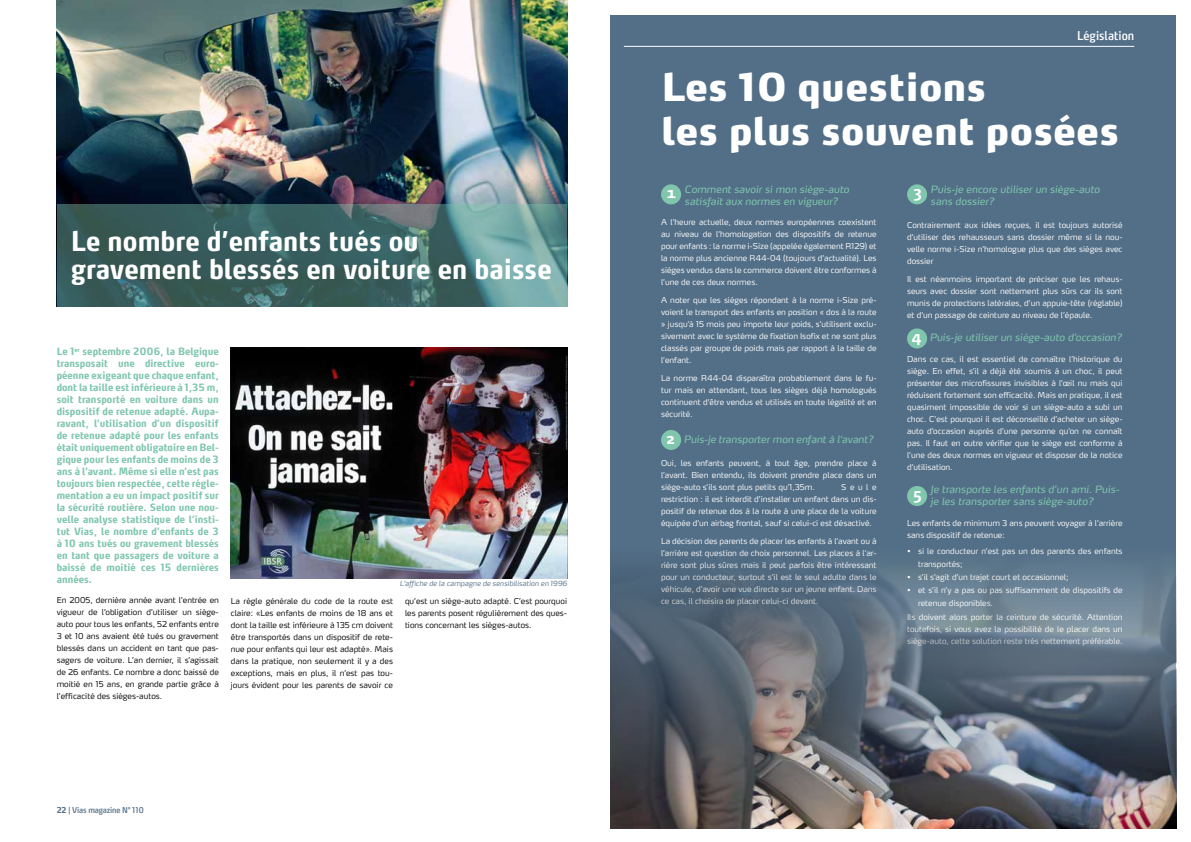
<style>
.page{position:relative;width:1191px;height:842px;background:#fff}
.page>*{position:absolute;margin:0;border:0;box-sizing:border-box;transform-origin:0 0}
.t1{font:900 38px/44px "Max OT";color:#fff}
.t2{font:700 condensed 27px/28px "Max OT";color:#fff}
.t3{font:condensed 12px "Max OT";color:#fff}
.t4{font:700 condensed 10px/12px "Max OT";color:#7fc6ad;text-align:justify}
.t5{font:italic 10px/12px "Max OT";color:#7fc6ad}
.t6{font:300 8px/12px "Max OT";color:#fff;text-align:justify}
.t7{font:300 8px/12px "Max OT";color:#000;text-align:justify}
.t8{font:condensed 8px "Max OT";letter-spacing:-.015em;color:#536f87}
.t9{font:italic 300 7px "Max OT";color:#536f87}
.s1{font-weight:700}
.s2{font-weight:700;font-style:normal;font-size:15px;color:#fff}
</style>
<div class="page">
<div style="left:610px;top:16px;width:566px;height:812px;background:#536f87"></div>
<hr style="left:624px;top:46px;width:510px;height:1px;background:#fff">
<img style="left:57px;top:0;width:510px;height:306px">
<svg style="left:57px;top:204px;width:509px;height:102px;background:#466d6c"></svg>
<div style="left:661px;top:184px;width:20px;height:20px;background:#7fc6ad;border-radius:50%"></div>
<div style="left:661px;top:430px;width:20px;height:20px;background:#7fc6ad;border-radius:50%"></div>
<div style="left:907px;top:184px;width:20px;height:20px;background:#7fc6ad;border-radius:50%"></div>
<div style="left:907px;top:328px;width:20px;height:20px;background:#7fc6ad;border-radius:50%"></div>
<div style="left:907px;top:486px;width:20px;height:20px;background:#7fc6ad;border-radius:50%"></div>
<img style="left:231px;top:348px;width:336px;height:231px">
<img style="left:610px;top:565px;width:566px;height:263px">
<h2 class="t2" style="left:71px;top:227px;width:482px">Le nombre d’enfants tués ou gravement blessés en voiture en baisse</h2>
<p class="t4" style="left:57px;top:345px;width:164px">Le 1<sup>er</sup> septembre 2006, la Belgique transposait une directive euro&shy;péenne exigeant que chaque enfant, dont la taille est inférieure à 1,35 m, soit transporté en voiture dans un dispositif de retenue adapté. Aupa&shy;ravant, l’utilisation d’un dispositif de retenue adapté pour les enfants était uniquement obligatoire en Bel&shy;gique pour les enfants de moins de 3 ans à l’avant. Même si elle n’est pas toujours bien respectée, cette régle&shy;mentation a eu un impact positif sur la sécurité routière. Selon une nou&shy;velle analyse statistique de l’insti&shy;tut Vias, le nombre d’enfants de 3 à 10 ans tués ou gravement blessés en tant que passagers de voiture a baissé de moitié ces 15 dernières années.</p>
<p class="t7" style="left:57px;top:594px;width:164px">En 2005, dernière année avant l’entrée en vigueur de l’obligation d’utiliser un siège&shy;auto pour tous les enfants, 52 enfants entre 3 et 10 ans avaient été tués ou gravement blessés dans un accident en tant que pas&shy;sagers de voiture. L’an dernier, il s’agissait de 26 enfants. Ce nombre a donc baissé de moitié en 15 ans, en grande partie grâce à l’efficacité des sièges-autos.</p>
<p class="t7" style="left:231px;top:595px;width:164px">La règle générale du code de la route est claire: «Les enfants de moins de 18 ans et dont la taille est inférieure à 135 cm doivent être transportés dans un dispositif de rete&shy;nue pour enfants qui leur est adapté». Mais dans la pratique, non seulement il y a des exceptions, mais en plus, il n’est pas tou&shy;jours évident pour les parents de savoir ce</p>
<p class="t9" style="left:400px;top:578px;width:169px">L’affiche de la campagne de sensibilisation en 1996</p>
<p class="t7" style="left:405px;top:595px;width:164px">qu’est un siège-auto adapté. C’est pourquoi les parents posent régulièrement des ques&shy;tions concernant les sièges-autos.</p>
<p class="t8" style="left:57px;top:805px;width:88px"><span class="s1">22</span> | Vias magazine N° 110</p>
<h3 class="t3" style="left:1077px;top:28px;width:59px">Législation</h3>
<h1 class="t1" style="left:661px;top:64px;width:459px">Les 10 questions<br>les plus souvent posées</h1>
<p class="t5" style="left:684px;top:183px;width:166px;text-indent:-19px"><span class="s2">1</span> Comment savoir si mon siège-auto satisfait aux normes en vigueur?</p>
<p class="t6" style="left:661px;top:216px;width:217px">A l’heure actuelle, deux normes européennes coexistent au niveau de l’homologation des dispositifs de retenue pour enfants : la norme i-Size (appelée également R129) et la norme plus ancienne R44-04 (toujours d’actualité). Les sièges vendus dans le commerce doivent être conformes à l’une de ces deux normes.</p>
<p class="t6" style="left:661px;top:294px;width:217px">A noter que les sièges répondant à la norme i-Size pré&shy;voient le transport des enfants en position « dos à la route » jusqu’à 15 mois peu importe leur poids, s’utilisent exclu&shy;sivement avec le système de fixation Isofix et ne sont plus classés par groupe de poids mais par rapport à la taille de l’enfant.</p>
<p class="t6" style="left:661px;top:372px;width:217px">La norme R44-04 disparaîtra probablement dans le fu&shy;tur mais en attendant, tous les sièges déjà homologués continuent d’être vendus et utilisés en toute légalité et en sécurité.</p>
<p class="t5" style="left:665px;top:433px;width:210px"><span class="s2">2</span> Puis-je transporter mon enfant à l’avant?</p>
<p class="t6" style="left:661px;top:457px;width:217px">Oui, les enfants peuvent, à tout âge, prendre place à l’avant. Bien entendu, ils doivent prendre place dans un siège-auto s’ils sont plus petits qu’1,35m.</p>
<p class="t6" style="left:661px;top:481px;width:217px;text-indent:180px">Seule restriction : il est interdit d’installer un enfant dans un dis&shy;positif de retenue dos à la route à une place de la voiture équipée d’un airbag frontal, sauf si celui-ci est désactivé.</p>
<p class="t6" style="left:661px;top:535px;width:217px">La décision des parents de placer les enfants à l’avant ou à l’arrière est question de choix personnel. Les places à l’ar&shy;rière sont plus sûres mais il peut parfois être intéressant pour un conducteur, surtout s’il est le seul adulte dans le véhicule, d’avoir une vue directe sur un jeune enfant. Dans ce cas, il choisira de placer celui-ci devant.</p>
<p class="t5" style="left:930px;top:183px;width:171px;text-indent:-19px"><span class="s2">3</span> Puis-je encore utiliser un siège-auto sans dossier?</p>
<p class="t6" style="left:907px;top:219px;width:217px">Contrairement aux idées reçues, il est toujours autorisé d’utiliser des rehausseurs sans dossier même si la nou&shy;velle norme i-Size n’homologue plus que des sièges avec dossier</p>
<p class="t6" style="left:907px;top:273px;width:217px">Il est néanmoins important de préciser que les rehaus&shy;seurs avec dossier sont nettement plus sûrs car ils sont munis de protections latérales, d’un appuie-tête (réglable) et d’un passage de ceinture au niveau de l’épaule.</p>
<p class="t5" style="left:911px;top:331px;width:212px"><span class="s2">4</span> Puis-je utiliser un siège-auto d’occasion?</p>
<p class="t6" style="left:907px;top:353px;width:217px">Dans ce cas, il est essentiel de connaître l’historique du siège. En effet, s’il a déjà été soumis à un choc, il peut présenter des microfissures invisibles à l’œil nu mais qui réduisent fortement son efficacité. Mais en pratique, il est quasiment impossible de voir si un siège-auto a subi un choc. C’est pourquoi il est déconseillé d’acheter un siège&shy;auto d’occasion auprès d’une personne qu’on ne connaît pas. Il faut en outre vérifier que le siège est conforme à l’une des deux normes en vigueur et disposer de la notice d’utilisation.</p>
<p class="t5" style="left:930px;top:483px;width:190px;text-indent:-19px"><span class="s2">5</span> Je transporte les enfants d’un ami. Puis&shy;je les transporter sans siège-auto?</p>
<p class="t6" style="left:907px;top:517px;width:217px">Les enfants de minimum 3 ans peuvent voyager à l’arrière sans dispositif de retenue:</p>
<p class="t6" style="left:918px;top:544px;width:206px;line-height:13px;text-align:left">si le conducteur n’est pas un des parents des enfants transportés;<br>s’il s’agit d’un trajet court et occasionnel;<br>et s’il n’y a pas ou pas suffisamment de dispositifs de retenue disponibles.</p>
<p class="t6" style="left:907px;top:611px;width:217px">Ils doivent alors porter la ceinture de sécurité. Attention toutefois, si vous avez la possibilité de le placer dans un siège-auto, cette solution reste très nettement préférable.</p>
</div>
